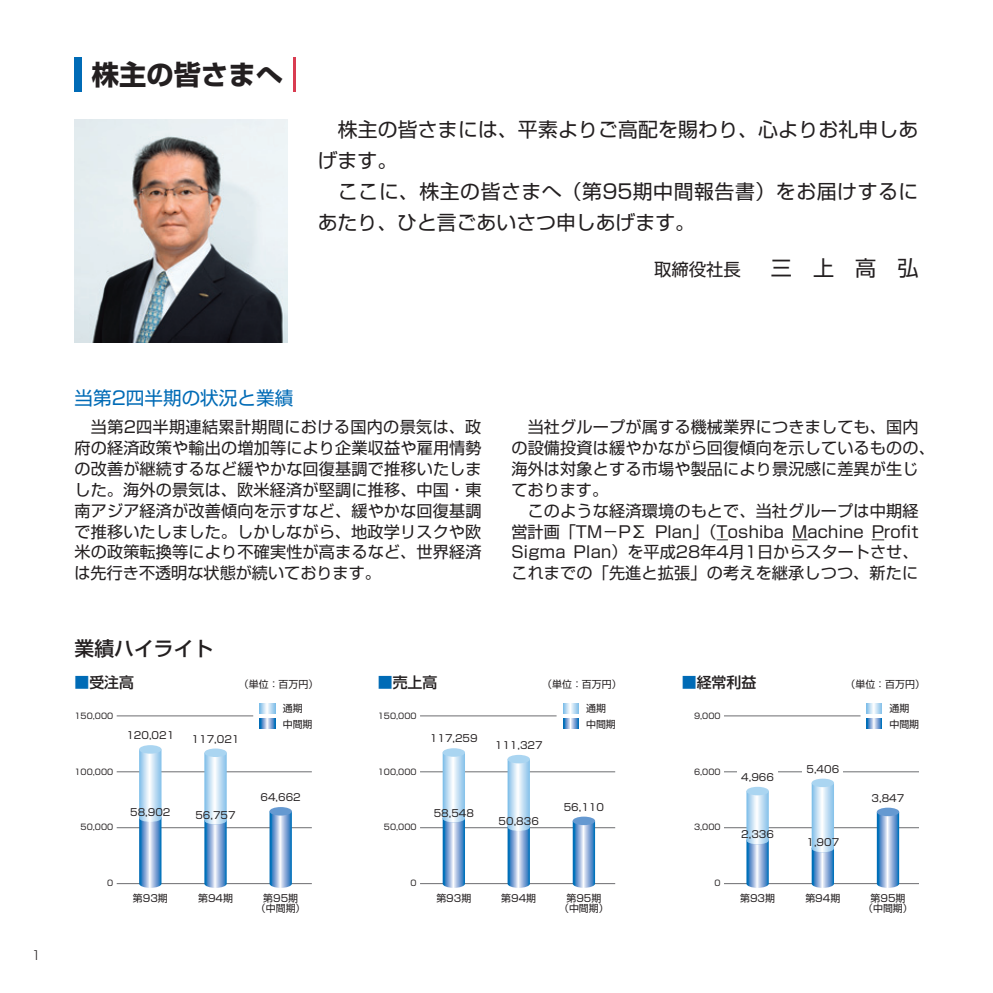
<style>
.page{position:relative;width:993px;height:993px;background:#fff}
.page>*{position:absolute;margin:0;border:0;box-sizing:border-box;transform-origin:0 0}
.t1{font:700 27.3px "Shin Go Pr 5";color:#231f20}
.t2{font:21px "Shin Go Pr 5";color:#231f20}
.t3{font:19.78px/31px "Shin Go Pr 5";letter-spacing:.01em;color:#231f20}
.t4{font:500 19.78px "Shin Go Pr 5";color:#231f20}
.t5{font:18.55px "Shin Go Pr 5";color:#006bb6}
.t6{font:16.1px/20.8px "Shin Go Pr 5";letter-spacing:.01em;color:#231f20;text-align:justify}
.t7{font:500 14.88px "Shin Go Pr 5";color:#231f20}
.t8{font:300 12.42px "Shin Go Pr 5";color:#231f20}
.t9{font:9.97px/10.5px "Shin Go Pr 5";color:#231f20;text-align:center}
.t10{font:9.97px "Shin Go Pro";color:#231f20}
.t11{font:8.05px "Shin Go Pro";color:#231f20}
.s1{font-size:17.32px}
.s2{font-size:14.88px}
.s3{color:#006bb6}
</style>
<div class="page">
<hr style="left:117px;top:882px;width:195px;height:1px;background:#6c6d70">
<hr style="left:420px;top:882px;width:195px;height:1px;background:#6c6d70">
<hr style="left:723px;top:882px;width:195px;height:1px;background:#6c6d70">
<hr style="left:117px;top:827px;width:195px;height:1px;background:#6c6d70">
<hr style="left:117px;top:771px;width:195px;height:1px;background:#6c6d70">
<hr style="left:117px;top:715px;width:136px;height:1px;background:#6c6d70">
<hr style="left:420px;top:827px;width:195px;height:1px;background:#6c6d70">
<hr style="left:420px;top:771px;width:195px;height:1px;background:#6c6d70">
<hr style="left:420px;top:715px;width:136px;height:1px;background:#6c6d70">
<hr style="left:723px;top:827px;width:195px;height:1px;background:#6c6d70">
<hr style="left:723px;top:771px;width:195px;height:1px;background:#6c6d70">
<hr style="left:723px;top:715px;width:137px;height:1px;background:#6c6d70">
<div style="left:737px;top:765px;width:40px;height:13px;background:#fff"></div>
<svg style="left:139px;top:750px;width:22px;height:137px;background:#a0c4e5"></svg>
<div style="left:139px;top:745px;width:22px;height:8px;background:#aad5f1;border-radius:50%"></div>
<svg style="left:204px;top:753px;width:23px;height:134px;background:#a0c5e5"></svg>
<div style="left:204px;top:748px;width:23px;height:8px;background:#aad5f1;border-radius:50%"></div>
<svg style="left:442px;top:753px;width:23px;height:134px;background:#a0c4e5"></svg>
<div style="left:442px;top:748px;width:23px;height:8px;background:#aad5f1;border-radius:50%"></div>
<svg style="left:507px;top:760px;width:22px;height:127px;background:#a5c8e7"></svg>
<div style="left:507px;top:754px;width:22px;height:9px;background:#aad5f1;border-radius:50%"></div>
<svg style="left:746px;top:792px;width:22px;height:95px;background:#a4c7e6"></svg>
<div style="left:746px;top:786px;width:22px;height:9px;background:#aad5f1;border-radius:50%"></div>
<div style="left:802px;top:763px;width:40px;height:13px;background:#fff"></div>
<svg style="left:811px;top:783px;width:22px;height:104px;background:#adceea"></svg>
<div style="left:811px;top:778px;width:22px;height:8px;background:#aad5f1;border-radius:50%"></div>
<svg style="left:269px;top:812px;width:23px;height:75px;background:#7eaad7"></svg>
<svg style="left:269px;top:806px;width:23px;height:9px"></svg>
<svg style="left:572px;top:821px;width:23px;height:66px"></svg>
<div style="left:572px;top:816px;width:23px;height:8px;background:#6599d1;border-radius:50%"></div>
<svg style="left:876px;top:812px;width:22px;height:75px;background:#85aed9"></svg>
<div style="left:876px;top:807px;width:22px;height:8px;background:#6599d1;border-radius:50%"></div>
<svg style="left:259px;top:718px;width:16px;height:10px"></svg>
<svg style="left:259px;top:703px;width:16px;height:10px"></svg>
<svg style="left:563px;top:718px;width:15px;height:10px"></svg>
<svg style="left:563px;top:703px;width:15px;height:10px"></svg>
<svg style="left:866px;top:718px;width:15px;height:10px"></svg>
<svg style="left:866px;top:703px;width:15px;height:10px"></svg>
<svg style="left:792px;top:539px;width:15px;height:1px"></svg>
<svg style="left:871px;top:539px;width:12px;height:1px"></svg>
<div style="left:74px;top:57px;width:8px;height:35px;background:#006bb6"></div>
<hr style="left:293px;top:57px;width:2px;height:35px;background:#d93c51">
<img style="left:74px;top:119px;width:214px;height:223px">
<h1 class="t1" style="left:92px;top:53px;width:192px">株主の皆さまへ</h1>
<p class="t3" style="left:317px;top:112px;width:602px">　株主の皆さまには、平素よりご高配を賜わり、心よりお礼申しあげます。<br>　ここに、株主の皆さまへ（第95期中間報告書）をお届けするにあたり、ひと言ごあいさつ申しあげます。</p>
<h2 class="t2" style="left:654px;top:250px;width:266px"><span class="s1">取締役社長</span><span class="s2">　　</span>三　上　高　弘</h2>
<p class="t8" style="left:32px;top:944px;width:11px">1</p>
<p class="t5" style="left:74px;top:382px;width:220px">当第2四半期の状況と業績</p>
<p class="t6" style="left:74px;top:415px;width:408px">　当第2四半期連結累計期間における国内の景気は、政府の経済政策や輸出の増加等により企業収益や雇用情勢の改善が継続するなど緩やかな回復基調で推移いたしました。海外の景気は、欧米経済が堅調に推移、中国・東南アジア経済が改善傾向を示すなど、緩やかな回復基調で推移いたしました。しかしながら、地政学リスクや欧米の政策転換等により不確実性が高まるなど、世界経済は先行き不透明な状態が続いております。</p>
<p class="t4" style="left:74px;top:632px;width:140px">業績ハイライト</p>
<p class="t6" style="left:511px;top:415px;width:425px;text-align:left">　当社グループが属する機械業界につきましても、国内の設備投資は緩やかながら回復傾向を示しているものの、海外は対象とする市場や製品により景況感に差異が生じております。<br>　このような経済環境のもとで、当社グループは中期経営計画「TM－ PΣ Plan」（Toshiba Machine Profit<br>Sigma Plan）を平成28年4月1日からスタートさせ、これまでの「先進と拡張」の考えを継承しつつ、新たに</p>
<p class="t7" style="left:74px;top:670px;width:61px"><span class="s3">■</span>受注高</p>
<p class="t9" style="left:239px;top:678px;width:81px">（単位：百万円）</p>
<p class="t7" style="left:378px;top:670px;width:61px"><span class="s3">■</span>売上高</p>
<p class="t9" style="left:542px;top:678px;width:81px">（単位：百万円）</p>
<p class="t7" style="left:681px;top:670px;width:76px"><span class="s3">■</span>経常利益</p>
<p class="t9" style="left:845px;top:678px;width:81px">（単位：百万円）</p>
<p class="t11" style="left:74px;top:708px;width:40px">150,000</p>
<p class="t10" style="left:282px;top:699px;width:21px">通期</p>
<p class="t10" style="left:586px;top:699px;width:21px">通期</p>
<p class="t10" style="left:889px;top:699px;width:21px">通期</p>
<p class="t11" style="left:377px;top:708px;width:40px">150,000</p>
<p class="t11" style="left:693px;top:708px;width:28px">9,000</p>
<p class="t10" style="left:282px;top:715px;width:31px">中間期</p>
<p class="t10" style="left:586px;top:715px;width:31px">中間期</p>
<p class="t10" style="left:889px;top:715px;width:31px">中間期</p>
<p class="t9" style="left:126px;top:729px;width:49px">120,021</p>
<p class="t9" style="left:191px;top:732px;width:49px">117,021</p>
<p class="t9" style="left:430px;top:732px;width:49px">117,259</p>
<p class="t9" style="left:494px;top:738px;width:49px">111,327</p>
<p class="t11" style="left:74px;top:764px;width:40px">100,000</p>
<p class="t11" style="left:377px;top:764px;width:40px">100,000</p>
<p class="t11" style="left:693px;top:764px;width:28px">6,000</p>
<p class="t9" style="left:741px;top:770px;width:34px">4,966</p>
<p class="t9" style="left:806px;top:762px;width:34px">5,406</p>
<p class="t11" style="left:81px;top:820px;width:34px">50,000</p>
<p class="t9" style="left:130px;top:806px;width:42px">58,902</p>
<p class="t9" style="left:195px;top:808px;width:42px">56,757</p>
<p class="t9" style="left:260px;top:791px;width:42px">64,662</p>
<p class="t11" style="left:384px;top:820px;width:34px">50,000</p>
<p class="t9" style="left:433px;top:806px;width:42px">58,548</p>
<p class="t9" style="left:498px;top:815px;width:42px">50,836</p>
<p class="t9" style="left:563px;top:800px;width:42px">56,110</p>
<p class="t11" style="left:693px;top:820px;width:28px">3,000</p>
<p class="t9" style="left:741px;top:828px;width:34px">2,336</p>
<p class="t9" style="left:806px;top:836px;width:34px">1,907</p>
<p class="t9" style="left:871px;top:791px;width:34px">3,847</p>
<p class="t11" style="left:107px;top:876px;width:8px">0</p>
<p class="t11" style="left:410px;top:876px;width:8px">0</p>
<p class="t11" style="left:714px;top:876px;width:8px">0</p>
<p class="t9" style="left:256px;top:891px;width:51px">第95期<br>（中間期）</p>
<p class="t9" style="left:133px;top:891px;width:36px">第93期</p>
<p class="t9" style="left:198px;top:891px;width:36px">第94期</p>
<p class="t9" style="left:436px;top:891px;width:36px">第93期</p>
<p class="t9" style="left:501px;top:891px;width:36px">第94期</p>
<p class="t9" style="left:740px;top:891px;width:36px">第93期</p>
<p class="t9" style="left:805px;top:891px;width:36px">第94期</p>
<p class="t9" style="left:559px;top:891px;width:51px">第95期<br>（中間期）</p>
<p class="t9" style="left:862px;top:891px;width:51px">第95期<br>（中間期）</p>
</div>
